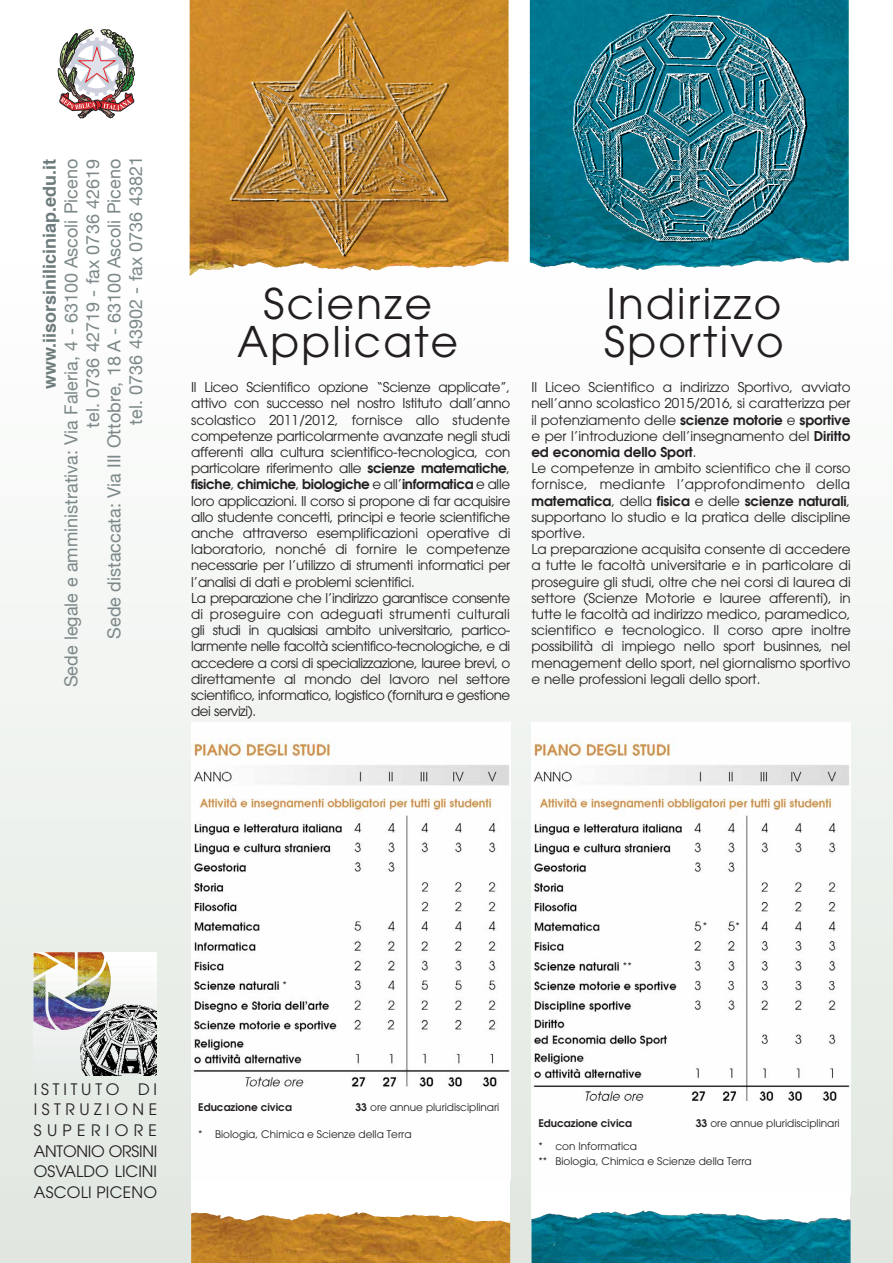
<style>
.page{position:relative;width:893px;height:1263px;background:#fff}
.page>*{position:absolute;margin:0;border:0;box-sizing:border-box;transform-origin:0 0}
.t1{font:42px/37.5px "Avant Garde LT";letter-spacing:.055em;color:#231f20}
.t2{font:18px/21.6px "Helvetica Neue";color:#7c8889;text-align:right}
.t3{font:700 18px "Helvetica";color:#6d7b7c}
.t4{font:15.75px/20.7px "Avant Garde LT";color:#231f20;text-align:justify}
.t5{font:13.5px/16.2px "Avant Garde LT";letter-spacing:-.005em;color:#231f20}
.t6{font:600 13.5px "Avant Garde";letter-spacing:-.005em;color:#231f20}
.t7{font:10.5px/15px "Avant Garde LT";color:#231f20}
.t8{font:600 10.5px "Avant Garde";color:#231f20}
.s1{font-family:"Avant Garde";font-weight:600}
.s2{font-family:"Avant Garde LT";font-weight:400}
</style>
<div class="page">
<div style="left:0;top:0;width:893px;height:1263px;background:linear-gradient(to bottom,#fff,#e2e8e1)"></div>
<img style="left:57px;top:29px;width:79px;height:89px">
<div style="left:531px;top:722px;width:319px;height:541px;background:#fff"></div>
<img style="left:531px;top:738px;width:319px;height:363px">
<div style="left:191px;top:722px;width:319px;height:541px;background:#fff"></div>
<img style="left:191px;top:738px;width:319px;height:350px">
<div style="left:34px;top:1069px;width:123px;height:6px;background:#e8ece9"></div>
<div style="left:34px;top:1061px;width:123px;height:8px;background:#e9edea"></div>
<div style="left:34px;top:1053px;width:123px;height:8px;background:#eaeeec"></div>
<div style="left:34px;top:1045px;width:123px;height:8px;background:#ebefec"></div>
<div style="left:34px;top:1038px;width:123px;height:7px;background:#edf0ef"></div>
<div style="left:34px;top:1030px;width:123px;height:8px;background:#eef1ef"></div>
<svg style="left:34px;top:1022px;width:44px;height:8px"></svg>
<svg style="left:34px;top:1014px;width:44px;height:8px"></svg>
<svg style="left:34px;top:1006px;width:44px;height:8px"></svg>
<svg style="left:34px;top:998px;width:123px;height:8px"></svg>
<svg style="left:34px;top:990px;width:123px;height:8px"></svg>
<svg style="left:34px;top:982px;width:123px;height:8px"></svg>
<svg style="left:34px;top:975px;width:123px;height:7px"></svg>
<svg style="left:34px;top:967px;width:123px;height:8px"></svg>
<svg style="left:34px;top:959px;width:123px;height:8px"></svg>
<div style="left:34px;top:952px;width:123px;height:7px;background:#fff"></div>
<img style="left:78px;top:1001px;width:79px;height:74px">
<img style="left:44px;top:952px;width:60px;height:35px">
<img style="left:190px;top:0;width:319px;height:276px">
<img style="left:530px;top:0;width:319px;height:270px">
<img style="left:220px;top:7px;width:243px;height:261px">
<img style="left:571px;top:2px;width:238px;height:248px">
<img style="left:191px;top:1212px;width:319px;height:51px">
<img style="left:531px;top:1211px;width:319px;height:52px">
<h2 class="t3" style="left:35px;top:389px;width:232px;rotate:-90deg">www.iisorsiniliciniap.edu.it</h2>
<h2 class="t2" style="left:61px;top:687px;width:533px;rotate:-90deg">Sede legale e amministrativa: Via Faleria, 4 - 63100 Ascoli Piceno tel. 0736 42719 - fax 0736 42619<br>Sede distaccata: Via III Ottobre, 18 A - 63100 Ascoli Piceno<br>tel. 0736 43902 - fax 0736 43821</h2>
<h1 class="t1" style="left:237px;top:285px;width:223px;text-align:center">Scienze<br>Applicate</h1>
<p class="t5" style="left:191px;top:379px;width:321px;text-align:justify">Il Liceo Scientifico opzione “Scienze applicate”, attivo con successo nel nostro Istituto dall’anno scolastico 2011/2012, fornisce allo studente competenze particolarmente avanzate negli studi afferenti alla cultura scientifico-tecnologica, con particolare riferimento alle <span class="s1">scienze matematiche</span>,</p>
<p class="t6" style="left:191px;top:475px;width:320px">fisiche<span class="s2">,</span> chimiche<span class="s2">,</span> biologiche <span class="s2">e all’</span>informatica <span class="s2">e alle</span></p>
<p class="t5" style="left:191px;top:492px;width:321px">loro applicazioni. Il corso si propone di far acquisire allo studente concetti, principi e teorie scientifiche anche attraverso esemplificazioni operative di laboratorio, nonché di fornire le competenze necessarie per l’utilizzo di strumenti informatici per l’analisi di dati e problemi scientifici.<br>La preparazione che l’indirizzo garantisce consente di proseguire con adeguati strumenti culturali gli studi in qualsiasi ambito universitario, partico&shy;larmente nelle facoltà scientifico-tecnologiche, e di accedere a corsi di specializzazione, lauree brevi, o direttamente al mondo del lavoro nel settore scientifico, informatico, logistico (fornitura e gestione dei servizi).</p>
<h1 class="t1" style="left:604px;top:285px;width:181px">Indirizzo<br>Sportivo</h1>
<p class="t5" style="left:531px;top:379px;width:321px">Il Liceo Scientifico a indirizzo Sportivo, avviato nell’anno scolastico 2015/2016, si caratterizza per</p>
<p class="t6" style="left:531px;top:411px;width:320px"><span class="s2">il potenziamento delle</span> scienze motorie <span class="s2">e</span> sportive</p>
<p class="t5" style="left:531px;top:428px;width:320px">e per l’introduzione dell’insegnamento del <span class="s1">Diritto</span></p>
<p class="t6" style="left:531px;top:443px;width:167px">ed economia dello Sport<span class="s2">.</span></p>
<p class="t5" style="left:531px;top:460px;width:321px">Le competenze in ambito scientifico che il corso fornisce, mediante l’approfondimento della</p>
<p class="t6" style="left:531px;top:492px;width:320px">matematica<span class="s2">, della</span> fisica <span class="s2">e delle</span> scienze naturali<span class="s2">,</span></p>
<p class="t5" style="left:531px;top:509px;width:321px">supportano lo studio e la pratica delle discipline sportive.<br>La preparazione acquisita consente di accedere a tutte le facoltà universitarie e in particolare di proseguire gli studi, oltre che nei corsi di laurea di settore (Scienze Motorie e lauree afferenti), in tutte le facoltà ad indirizzo medico, paramedico, scientifico e tecnologico. Il corso apre inoltre possibilità di impiego nello sport businnes, nel menagement dello sport, nel giornalismo sportivo e nelle professioni legali dello sport.</p>
<p class="t4" style="left:34px;top:1078px;width:125px">ISTITUTO DI ISTRUZIONE SUPERIORE ANTONIO ORSINI OSVALDO LICINI ASCOLI PICENO</p>
<p class="t7" style="left:282px;top:978px;width:6px">*</p>
<p class="t7" style="left:623px;top:958px;width:11px">**</p>
<p class="t7" style="left:703px;top:918px;width:6px">*</p>
<p class="t7" style="left:735px;top:918px;width:6px">*</p>
<p class="t8" style="left:198px;top:1100px;width:95px">Educazione civica</p>
<p class="t7" style="left:355px;top:1099px;width:145px"><span class="s1">33</span> ore annue pluridisciplinari</p>
<p class="t7" style="left:198px;top:1127px;width:215px">* Biologia, Chimica e Scienze della Terra</p>
<p class="t8" style="left:538px;top:1116px;width:95px">Educazione civica</p>
<p class="t7" style="left:696px;top:1115px;width:145px"><span class="s1">33</span> ore annue pluridisciplinari</p>
<p class="t7" style="left:538px;top:1138px;width:215px">* con Informatica<br>** Biologia, Chimica e Scienze della Terra</p>
</div>
